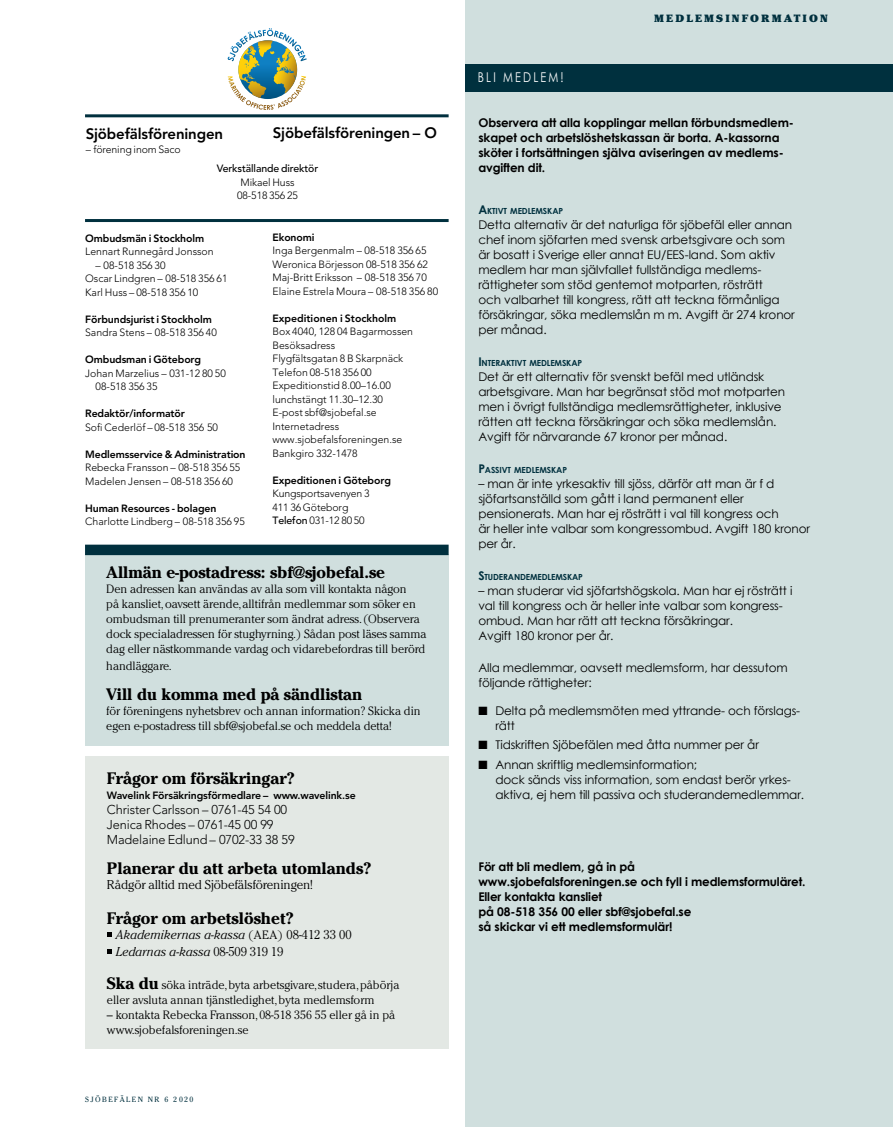
<style>
.page{position:relative;width:893px;height:1127px;background:#fff}
.page>*{position:absolute;margin:0;border:0;box-sizing:border-box;transform-origin:0 0}
.t1{font:700 16.5px "Cheltenham";color:#000}
.t2{font:800 15px "Avenir";letter-spacing:-.01em;color:#000}
.t3{font:13.5px "Century Gothic";letter-spacing:.2em;color:#fff;scale:.8 1}
.t4{font:300 12.75px/15px "Avenir";letter-spacing:-.01em;color:#000}
.t5{font:italic 300 12.75px/16.5px "Cheltenham";letter-spacing:.01em;color:#000}
.t6{font:300 12.75px "Cheltenham";letter-spacing:-.01em;color:#000}
.t7{font:12px/15px "Century Gothic";letter-spacing:-.01em;color:#000}
.t8{font:300 12px/15px "Cheltenham";letter-spacing:-.005em;color:#000}
.t9{font:700 12px/15px "Century Gothic";letter-spacing:-.01em;color:#000}
.t10{font:300 10.5px/13.5px "Avenir";color:#000}
.t11{font:800 10.5px "Avenir";letter-spacing:-.01em;color:#000}
.t12{font:500 10.5px "Avenir";letter-spacing:-.01em;color:#000}
.t13{font:900 10.5px "Cheltenham";letter-spacing:.2em;color:#00303e}
.t14{font:700 8.4px "Century Gothic";letter-spacing:-.015em;color:#00303e}
.t15{font:7.5px "Cheltenham";letter-spacing:.2em;color:#00303e}
.s1{font-weight:500}
.s2{font-style:normal;font-size:12px}
.s3{font-style:normal}
.s4{font-weight:700;font-size:16.5px}
.s5{font-size:12px}
</style>
<div class="page">
<div style="left:466px;top:0;width:427px;height:1127px;background:#d0dfde"></div>
<div style="left:466px;top:64px;width:427px;height:27px;background:#00303e"></div>
<div style="left:85px;top:756px;width:364px;height:292px;background:#e3e8e4"></div>
<svg style="left:107px;top:933px;width:4px;height:4px"></svg>
<svg style="left:107px;top:949px;width:4px;height:5px"></svg>
<img style="left:228px;top:28px;width:79px;height:74px">
<div style="left:85px;top:554px;width:364px;height:192px;background:#d0dfde"></div>
<div style="left:85px;top:545px;width:364px;height:10px;background:#00303e"></div>
<hr style="left:85px;top:114px;width:364px;height:3px;background:#00303e">
<hr style="left:85px;top:219px;width:364px;height:3px;background:#00303e">
<p class="t2" style="left:273px;top:124px;width:166px">Sjöbefälsföreningen – O</p>
<p class="t2" style="left:86px;top:125px;width:139px">Sjöbefälsföreningen</p>
<p class="t10" style="left:86px;top:142px;width:97px">– förening inom Saco</p>
<p class="t12" style="left:217px;top:163px;width:103px">Verkställande direktör</p>
<p class="t10" style="left:237px;top:175px;width:62px;text-align:center">Mikael Huss<br>08-518 356 25</p>
<p class="t11" style="left:85px;top:232px;width:121px">Ombudsmän i Stockholm</p>
<p class="t10" style="left:85px;top:245px;width:130px">Lennart Runnegård Jonsson</p>
<p class="t10" style="left:85px;top:258px;width:144px;text-indent:10px">– 08-518 356 30<br>Oscar Lindgren – 08-518 356 61<br>Karl Huss – 08-518 356 10</p>
<p class="t11" style="left:85px;top:313px;width:128px">Förbundsjurist i Stockholm</p>
<p class="t10" style="left:85px;top:326px;width:133px">Sandra Stens – 08-518 356 40</p>
<p class="t11" style="left:85px;top:353px;width:118px">Ombudsman i Göteborg</p>
<p class="t10" style="left:96px;top:366px;width:132px;text-indent:-10px">Johan Marzelius – 031-12 80 50<br>08-518 356 35</p>
<p class="t11" style="left:85px;top:407px;width:101px">Redaktör/informatör</p>
<p class="t10" style="left:85px;top:420px;width:134px">Sofi Cederlöf – 08-518 356 50</p>
<p class="t11" style="left:85px;top:448px;width:162px">Medlemsservice &amp; Administration</p>
<p class="t10" style="left:85px;top:461px;width:157px">Rebecka Fransson – 08-518 356 55<br>Madelen Jensen – 08-518 356 60</p>
<p class="t11" style="left:85px;top:502px;width:133px">Human Resources - bolagen</p>
<p class="t10" style="left:85px;top:515px;width:161px">Charlotte Lindberg – 08-518 356 95</p>
<p class="t11" style="left:272px;top:231px;width:44px">Ekonomi</p>
<p class="t10" style="left:272px;top:244px;width:167px">Inga Bergenmalm – 08-518 356 65<br>Weronica Börjesson 08-518 356 62<br>Maj-Britt Eriksson – 08-518 356 70<br>Elaine Estrela Moura – 08-518 356 80</p>
<p class="t11" style="left:272px;top:312px;width:125px">Expeditionen i Stockholm</p>
<p class="t10" style="left:272px;top:325px;width:142px">Box 4040, 128 04 Bagarmossen<br>Besöksadress<br>Flygfältsgatan 8 B Skarpnäck<br>Telefon 08-518 356 00<br>Expeditionstid 8.00–16.00 lunchstängt 11.30–12.30<br>E-post sbf@sjobefal.se<br>Internetadress www.sjobefalsforeningen.se<br>Bankgiro 332-1478</p>
<p class="t11" style="left:272px;top:474px;width:120px">Expeditionen i Göteborg</p>
<p class="t10" style="left:272px;top:487px;width:99px">Kungsportsavenyen 3<br>411 36 Göteborg<br><span class="s1">Telefon</span> 031-12 80 50</p>
<h1 class="t1" style="left:106px;top:562px;width:280px">Allmän e-postadress: sbf@sjobefal.se</h1>
<p class="t8" style="left:106px;top:581px;width:322px">Den adressen kan användas av alla som vill kontakta någon<br>på kansliet, oavsett ärende, alltifrån medlemmar som söker en ombudsman till prenumeranter som ändrat adress. (Observera dock specialadressen för stughyrning.) Sådan post läses samma dag eller nästkommande vardag och vidarebefordras till berörd</p>
<p class="t8" style="left:106px;top:658px;width:67px">handläggare.</p>
<h1 class="t1" style="left:106px;top:684px;width:258px">Vill du komma med på sändlistan</h1>
<p class="t8" style="left:106px;top:703px;width:316px">för föreningens nyhetsbrev och annan information? Skicka din egen e-postadress till sbf@sjobefal.se och meddela detta!</p>
<h1 class="t1" style="left:107px;top:768px;width:189px">Frågor om försäkringar?</h1>
<p class="t11" style="left:107px;top:789px;width:250px">Wavelink Försäkringsförmedlare – www.wavelink.se</p>
<p class="t4" style="left:107px;top:802px;width:189px">Christer Carlsson – 0761-45 54 00<br>Jenica Rhodes – 0761-45 00 99<br>Madelaine Edlund – 0702-33 38 59</p>
<h1 class="t1" style="left:107px;top:859px;width:266px">Planerar du att arbeta utomlands?</h1>
<p class="t6" style="left:107px;top:878px;width:208px">Rådgör alltid med Sjöbefälsföreningen!</p>
<h1 class="t1" style="left:107px;top:909px;width:188px">Frågor om arbetslöshet?</h1>
<p class="t5" style="left:116px;top:927px;width:237px">Akademikernas a-kassa <span class="s2">(AEA)</span> <span class="s3">08-412 33 00<br></span>Ledarnas a-kassa <span class="s3">08-509 319 19</span></p>
<p class="t8" style="left:107px;top:977px;width:294px"><span class="s4">Ska du</span> söka inträde, byta arbetsgivare, studera, påbörja eller avsluta annan tjänstledighet, byta medlemsform</p>
<p class="t8" style="left:107px;top:1007px;width:290px">– kontakta Rebecka Fransson, 08-518 356 55 eller gå in på www.sjobefalsforeningen.se</p>
<p class="t15" style="left:85px;top:1094px;width:110px">SJÖBEFÄLEN NR 6 2020</p>
<p class="t13" style="left:654px;top:12px;width:175px">MEDLEMSINFORMATION</p>
<p class="t3" style="left:478px;top:68px;width:109px">BLI MEDLEM!</p>
<p class="t9" style="left:478px;top:114px;width:317px">Observera att alla kopplingar mellan förbundsmedlem&shy;skapet och arbetslöshetskassan är borta. A-kassorna sköter i fortsättningen själva aviseringen av medlems&shy;avgiften dit.</p>
<p class="t14" style="left:478px;top:205px;width:86px"><span class="s5">A</span>KTIVT MEDLEMSKAP</p>
<p class="t7" style="left:478px;top:217px;width:318px">Detta alternativ är det naturliga för sjöbefäl eller annan chef inom sjöfarten med svensk arbetsgivare och som är bosatt i Sverige eller annat EU/EES-land. Som aktiv medlem har man självfallet fullständiga medlems-- rättigheter som stöd gentemot motparten, rösträtt<br>och valbarhet till kongress, rätt att teckna förmånliga försäkringar, söka medlemslån m m. Avgift är 274 kronor per månad.</p>
<p class="t14" style="left:478px;top:357px;width:105px"><span class="s5">I</span> NTERAKTIVT MEDLEMSKAP</p>
<p class="t7" style="left:478px;top:369px;width:308px">Det är ett alternativ för svenskt befäl med utländsk arbetsgivare. Man har begränsat stöd mot motparten men i övrigt fullständiga medlemsrättigheter, inklusive rätten att teckna försäkringar och söka medlemslån.<br>Avgift för närvarande 67 kronor per månad.</p>
<p class="t14" style="left:478px;top:464px;width:90px"><span class="s5">P</span>ASSIVT MEDLEMSKAP</p>
<p class="t7" style="left:478px;top:476px;width:333px">– man är inte yrkesaktiv till sjöss, därför att man är f d sjöfartsanställd som gått i land permanent eller pensionerats. Man har ej rösträtt i val till kongress och<br>är heller inte valbar som kongressombud. Avgift 180 kronor per år.</p>
<p class="t14" style="left:478px;top:571px;width:106px"><span class="s5">S</span>TUDERANDEMEDLEMSKAP</p>
<p class="t7" style="left:478px;top:583px;width:315px">– man studerar vid sjöfartshögskola. Man har ej rösträtt i val till kongress och är heller inte valbar som kongress&shy;ombud. Man har rätt att teckna försäkringar.<br>Avgift 180 kronor per år.</p>
<p class="t7" style="left:478px;top:660px;width:311px">Alla medlemmar, oavsett medlemsform, har dessutom följande rättigheter:</p>
<p class="t7" style="left:495px;top:703px;width:306px;text-indent:-17px">■ Delta på medlemsmöten med yttrande- och förslags&shy;rätt</p>
<p class="t7" style="left:478px;top:737px;width:282px">■ Tidskriften Sjöbefälen med åtta nummer per år</p>
<p class="t7" style="left:495px;top:757px;width:310px;text-indent:-17px">■ Annan skriftlig medlemsinformation;<br>dock sänds viss information, som endast berör yrkes&shy;aktiva, ej hem till passiva och studerandemedlemmar.</p>
<p class="t9" style="left:478px;top:859px;width:329px">För att bli medlem, gå in på<br>www.sjobefalsforeningen.se och fyll i medlemsformuläret.<br>Eller kontakta kansliet<br>på 08-518 356 00 eller sbf@sjobefal.se<br>så skickar vi ett medlemsformulär!</p>
</div>
